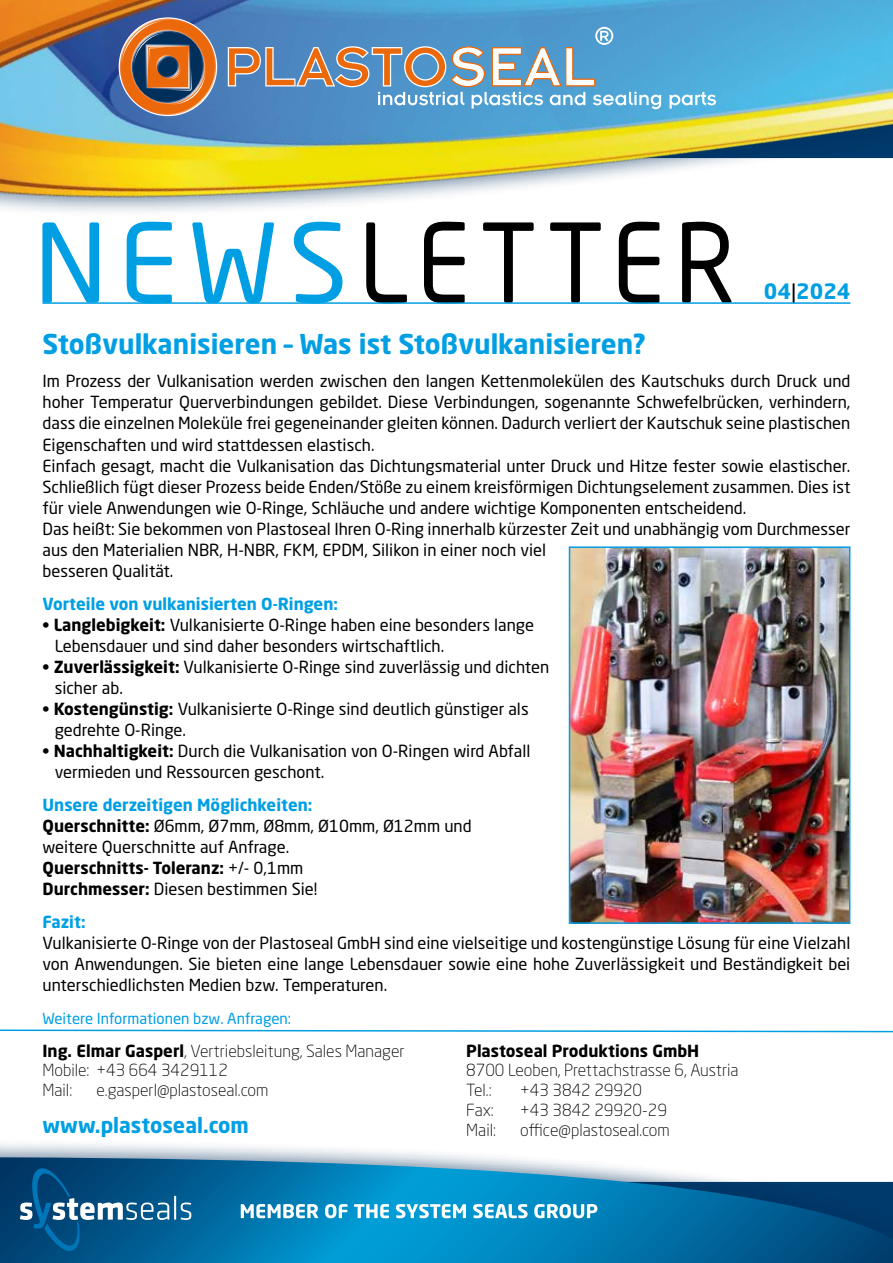
<style>
.page{position:relative;width:893px;height:1263px;background:#fff}
.page>*{position:absolute;margin:0;border:0;box-sizing:border-box;transform-origin:0 0}
.t1{font:108px "Neo Sans Pro";letter-spacing:.1em;color:#000;scale:.9 1}
.t2{font:700 27px "Neo Sans Pro";color:#009fe3}
.t3{font:700 21px "Neo Sans Pro";color:#009fe3}
.t4{font:16.5px/21px "Neo Sans Pro";color:#000}
.t5{font:300 16.5px/19.8px "Neo Sans Pro";color:#000}
.t6{font:700 16.5px "Neo Sans Pro";color:#009fe3}
.t7{font:700 16.5px "Neo Sans Pro";color:#000}
.t8{font:15px "Neo Sans Pro";color:#009fe3}
.s1{color:#009fe3}
.s2{font-weight:400;color:#000}
.s3{font-weight:700}
.s4{font-weight:700;color:#009fe3}
</style>
<div class="page">
<div style="left:0;top:1138px;width:893px;height:125px;background:#002f5c;opacity:.5"></div>
<svg style="left:0;top:1157px;width:893px;height:106px;background:#2383b1"></svg>
<svg style="left:20px;top:1167px;width:171px;height:85px;background:#155f8e"></svg>
<svg style="left:241px;top:1204px;width:356px;height:14px"></svg>
<img style="left:0;top:0;width:893px;height:209px">
<svg style="left:120px;top:19px;width:96px;height:96px;background:#8f6957"></svg>
<svg style="left:228px;top:27px;width:488px;height:82px;background:#719fc0"></svg>
<hr style="left:43px;top:302px;width:807px;height:2px;background:#009fe3">
<svg style="left:0;top:1029px;width:893px;height:4px"></svg>
<img style="left:572px;top:549px;width:275px;height:372px">
<div style="left:569px;top:546px;width:281px;height:378px;border:2px solid #009fe3"></div>
<h1 class="t1" style="left:34px;top:197px;width:781px"><span class="s1">NEWS</span>LETTER</h1>
<p class="t3" style="left:764px;top:278px;width:88px">04<span class="s2">|</span>2024</p>
<h2 class="t2" style="left:43px;top:327px;width:605px">Stoßvulkanisieren – Was ist Stoßvulkanisieren?</h2>
<p class="t4" style="left:43px;top:371px;width:809px">Im Prozess der Vulkanisation werden zwischen den langen Kettenmolekülen des Kautschuks durch Druck und hoher Temperatur Querverbindungen gebildet. Diese Verbindungen, sogenannte Schwefelbrücken, verhindern, dass die einzelnen Moleküle frei gegeneinander gleiten können. Dadurch verliert der Kautschuk seine plastischen Eigenschaften und wird stattdessen elastisch.<br>Einfach gesagt, macht die Vulkanisation das Dichtungsmaterial unter Druck und Hitze fester sowie elastischer.<br>Schließlich fügt dieser Prozess beide Enden/Stöße zu einem kreisförmigen Dichtungselement zusammen. Dies ist für viele Anwendungen wie O-Ringe, Schläuche und andere wichtige Komponenten entscheidend.<br>Das heißt: Sie bekommen von Plastoseal Ihren O-Ring innerhalb kürzester Zeit und unabhängig vom Durchmesser aus den Materialien NBR, H-NBR, FKM, EPDM, Silikon in einer noch viel<br>besseren Qualität.</p>
<p class="t6" style="left:43px;top:593px;width:297px">Vorteile von vulkanisierten O-Ringen:</p>
<p class="t4" style="left:55px;top:614px;width:481px;text-indent:-12px"><span class="s3">• Langlebigkeit:</span> Vulkanisierte O-Ringe haben eine besonders lange<br>Lebensdauer und sind daher besonders wirtschaftlich.</p>
<p class="t4" style="left:55px;top:656px;width:496px;text-indent:-12px"><span class="s3">• Zuverlässigkeit:</span> Vulkanisierte O-Ringe sind zuverlässig und dichten sicher ab.</p>
<p class="t4" style="left:55px;top:698px;width:475px;text-indent:-12px"><span class="s3">• Kostengünstig:</span> Vulkanisierte O-Ringe sind deutlich günstiger als gedrehte O-Ringe.</p>
<p class="t4" style="left:55px;top:740px;width:477px;text-indent:-12px"><span class="s3">• Nachhaltigkeit:</span> Durch die Vulkanisation von O-Ringen wird Abfall vermieden und Ressourcen geschont.</p>
<p class="t4" style="left:43px;top:794px;width:431px"><span class="s4">Unsere derzeitigen Möglichkeiten:<br></span><span class="s3">Querschnitte:</span> Ø6mm, Ø7mm, Ø8mm, Ø10mm, Ø12mm und weitere Querschnitte auf Anfrage.<br><span class="s3">Querschnitts- Toleranz:</span> +/- 0,1mm<br><span class="s3">Durchmesser:</span> Diesen bestimmen Sie!</p>
<p class="t6" style="left:43px;top:911px;width:45px">Fazit:</p>
<p class="t4" style="left:43px;top:932px;width:809px;text-align:justify">Vulkanisierte O-Ringe von der Plastoseal GmbH sind eine vielseitige und kostengünstige Lösung für eine Vielzahl von Anwendungen. Sie bieten eine lange Lebensdauer sowie eine hohe Zuverlässigkeit und Beständigkeit bei unterschiedlichsten Medien bzw. Temperaturen.</p>
<p class="t8" style="left:43px;top:1009px;width:250px">Weitere Informationen bzw. Anfragen:</p>
<p class="t5" style="left:43px;top:1040px;width:364px"><span class="s3">Ing. Elmar Gasperl</span>, Vertriebsleitung, Sales Manager<br>Mobile: +43 664 3429112<br>Mail:</p>
<p class="t5" style="left:97px;top:1080px;width:173px">e.gasperl@plastoseal.com</p>
<p class="t3" style="left:43px;top:1112px;width:208px">www.plastoseal.com</p>
<p class="t7" style="left:466px;top:1040px;width:235px">Plastoseal Produktions GmbH</p>
<p class="t5" style="left:466px;top:1060px;width:274px">8700 Leoben, Prettachstrasse 6, Austria<br>Tel.:</p>
<p class="t5" style="left:520px;top:1080px;width:123px">+43 3842 29920</p>
<p class="t5" style="left:466px;top:1100px;width:29px">Fax:</p>
<p class="t5" style="left:520px;top:1100px;width:148px">+43 3842 29920-29</p>
<p class="t5" style="left:466px;top:1120px;width:31px">Mail:</p>
<p class="t5" style="left:520px;top:1120px;width:151px">office@plastoseal.com</p>
</div>
